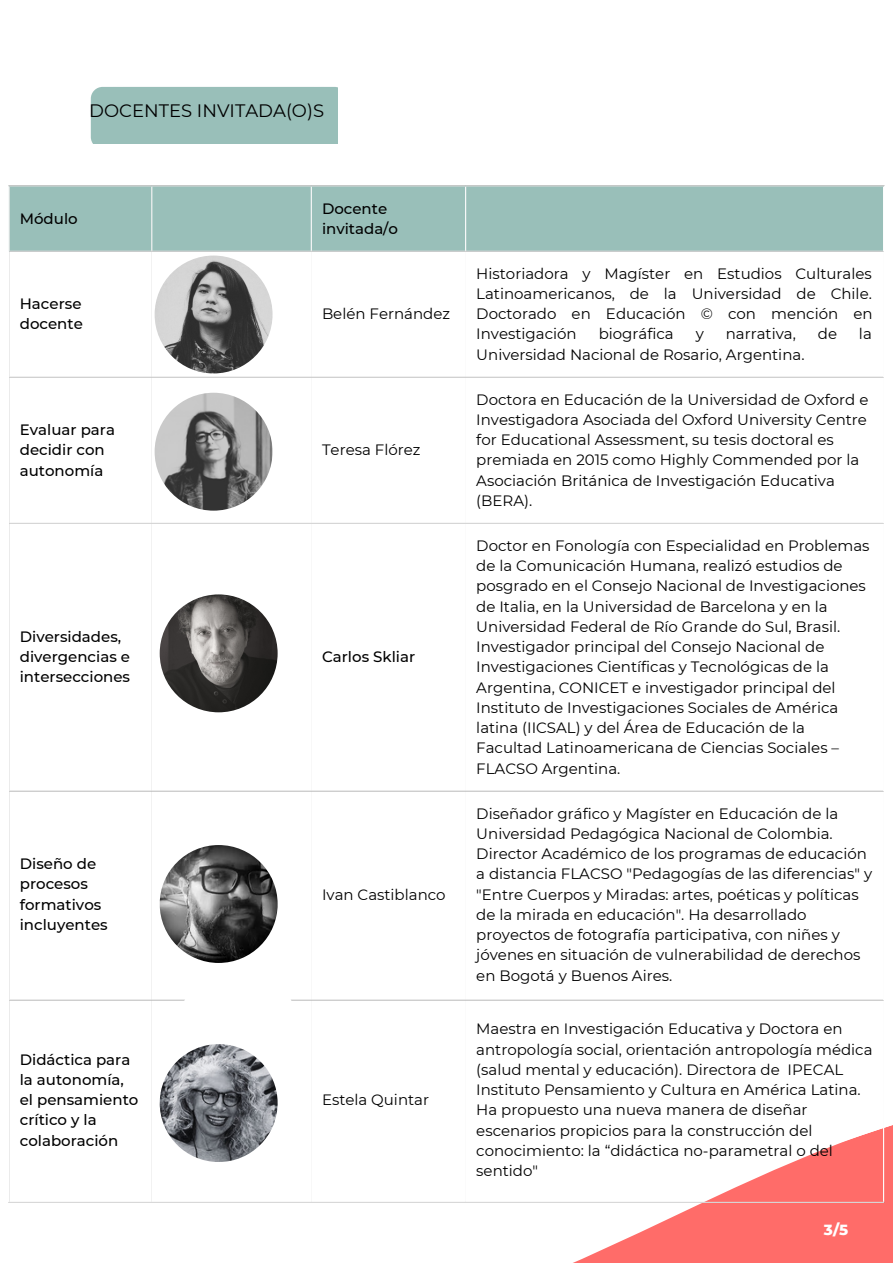
<style>
.page{position:relative;width:893px;height:1264px;background:#fff}
.page>*{position:absolute;margin:0;border:0;box-sizing:border-box;transform-origin:0 0}
.t1{font:18px "Montserrat";color:#000}
.t2{font:15px/20.2px "Montserrat";color:#000}
.t3{font:500 15px/20.2px "Montserrat";color:#000}
.t4{font:800 15px "Montserrat";color:#fff}
</style>
<div class="page">
<svg style="left:136px;top:933px;width:756px;height:329px"></svg>
<div style="left:10px;top:186px;width:872px;height:65px;background:#99bfb9"></div>
<hr style="left:151px;top:186px;width:1px;height:1015px;background:#fff">
<hr style="left:311px;top:186px;width:1px;height:1015px;background:#fff">
<hr style="left:465px;top:186px;width:1px;height:1015px;background:#fff">
<hr style="left:882px;top:186px;width:2px;height:1015px;background:#fff">
<hr style="left:9px;top:185px;width:875px;height:1px;background:#d9d9d9">
<hr style="left:10px;top:251px;width:872px;height:1px;background:#d9d9d9">
<hr style="left:10px;top:376px;width:872px;height:2px;background:#d9d9d9">
<hr style="left:10px;top:523px;width:872px;height:1px;background:#d9d9d9">
<hr style="left:10px;top:790px;width:872px;height:1px;background:#d9d9d9">
<hr style="left:10px;top:999px;width:872px;height:1px;background:#d9d9d9">
<hr style="left:9px;top:1201px;width:875px;height:1px;background:#d9d9d9">
<div style="left:91px;top:87px;width:247px;height:57px;background:#99bfb9"></div>
<img style="left:155px;top:255px;width:117px;height:118px;border-radius:50%">
<img style="left:155px;top:393px;width:117px;height:117px;border-radius:50%">
<img style="left:160px;top:594px;width:117px;height:118px;border-radius:50%">
<img style="left:160px;top:845px;width:117px;height:117px;border-radius:50%">
<div style="left:179px;top:966px;width:118px;height:118px;background:#fff;border-radius:50%"></div>
<img style="left:160px;top:1044px;width:117px;height:117px;border-radius:50%">
<p class="t1" style="left:89px;top:100px;width:236px">DOCENTES INVITADA(O)S</p>
<p class="t3" style="left:20px;top:208px;width:59px">Módulo</p>
<p class="t3" style="left:322px;top:198px;width:78px">Docente invitada/o</p>
<p class="t3" style="left:20px;top:293px;width:65px">Hacerse docente</p>
<p class="t2" style="left:322px;top:304px;width:130px">Belén Fernández</p>
<p class="t3" style="left:20px;top:419px;width:97px">Evaluar para decidir con autonomía</p>
<p class="t3" style="left:20px;top:626px;width:112px">Diversidades, divergencias e intersecciones</p>
<p class="t3" style="left:20px;top:853px;width:89px">Diseño de procesos formativos incluyentes</p>
<p class="t3" style="left:20px;top:1049px;width:120px">Didáctica para la autonomía, el pensamiento crítico y la colaboración</p>
<p class="t2" style="left:322px;top:440px;width:100px">Teresa Flórez</p>
<p class="t3" style="left:322px;top:646px;width:95px">Carlos Skliar</p>
<p class="t2" style="left:322px;top:884px;width:125px">Ivan Castiblanco</p>
<p class="t2" style="left:322px;top:1089px;width:109px">Estela Quintar</p>
<p class="t2" style="left:476px;top:263px;width:398px;text-align:justify">Historiadora y Magíster en Estudios Culturales Latinoamericanos, de la Universidad de Chile.<br>Doctorado en Educación © con mención en Investigación</p>
<p class="t2" style="left:598px;top:324px;width:77px">biográfica</p>
<p class="t2" style="left:695px;top:324px;width:10px">y</p>
<p class="t2" style="left:725px;top:324px;width:72px">narrativa,</p>
<p class="t2" style="left:817px;top:324px;width:21px">de</p>
<p class="t2" style="left:858px;top:324px;width:14px">la</p>
<p class="t2" style="left:476px;top:344px;width:330px">Universidad Nacional de Rosario, Argentina.</p>
<p class="t2" style="left:476px;top:389px;width:393px">Doctora en Educación de la Universidad de Oxford e Investigadora Asociada del Oxford University Centre for Educational Assessment, su tesis doctoral es premiada en 2015 como Highly Commended por la Asociación Británica de Investigación Educativa (BERA).</p>
<p class="t2" style="left:476px;top:535px;width:395px">Doctor en Fonología con Especialidad en Problemas de la Comunicación Humana, realizó estudios de posgrado en el Consejo Nacional de Investigaciones de Italia, en la Universidad de Barcelona y en la Universidad Federal de Río Grande do Sul, Brasil.<br>Investigador principal del Consejo Nacional de Investigaciones Científicas y Tecnológicas de la Argentina, CONICET e investigador principal del Instituto de Investigaciones Sociales de América latina (IICSAL) y del Área de Educación de la Facultad Latinoamericana de Ciencias Sociales – FLACSO Argentina.</p>
<p class="t2" style="left:476px;top:803px;width:397px">Diseñador gráfico y Magíster en Educación de la Universidad Pedagógica Nacional de Colombia.<br>Director Académico de los programas de educación a distancia FLACSO "Pedagogías de las diferencias" y "Entre Cuerpos y Miradas: artes, poéticas y políticas de la mirada en educación". Ha desarrollado proyectos de fotografía participativa, con niñes y jóvenes en situación de vulnerabilidad de derechos en Bogotá y Buenos Aires.</p>
<p class="t2" style="left:476px;top:1018px;width:398px">Maestra en Investigación Educativa y Doctora en antropología social, orientación antropología médica (salud mental y educación). Directora de IPECAL Instituto Pensamiento y Cultura en América Latina.<br>Ha propuesto una nueva manera de diseñar escenarios propicios para la construcción del conocimiento: la “didáctica no-parametral o del sentido"</p>
<p class="t4" style="left:823px;top:1220px;width:26px">3/5</p>
</div>
